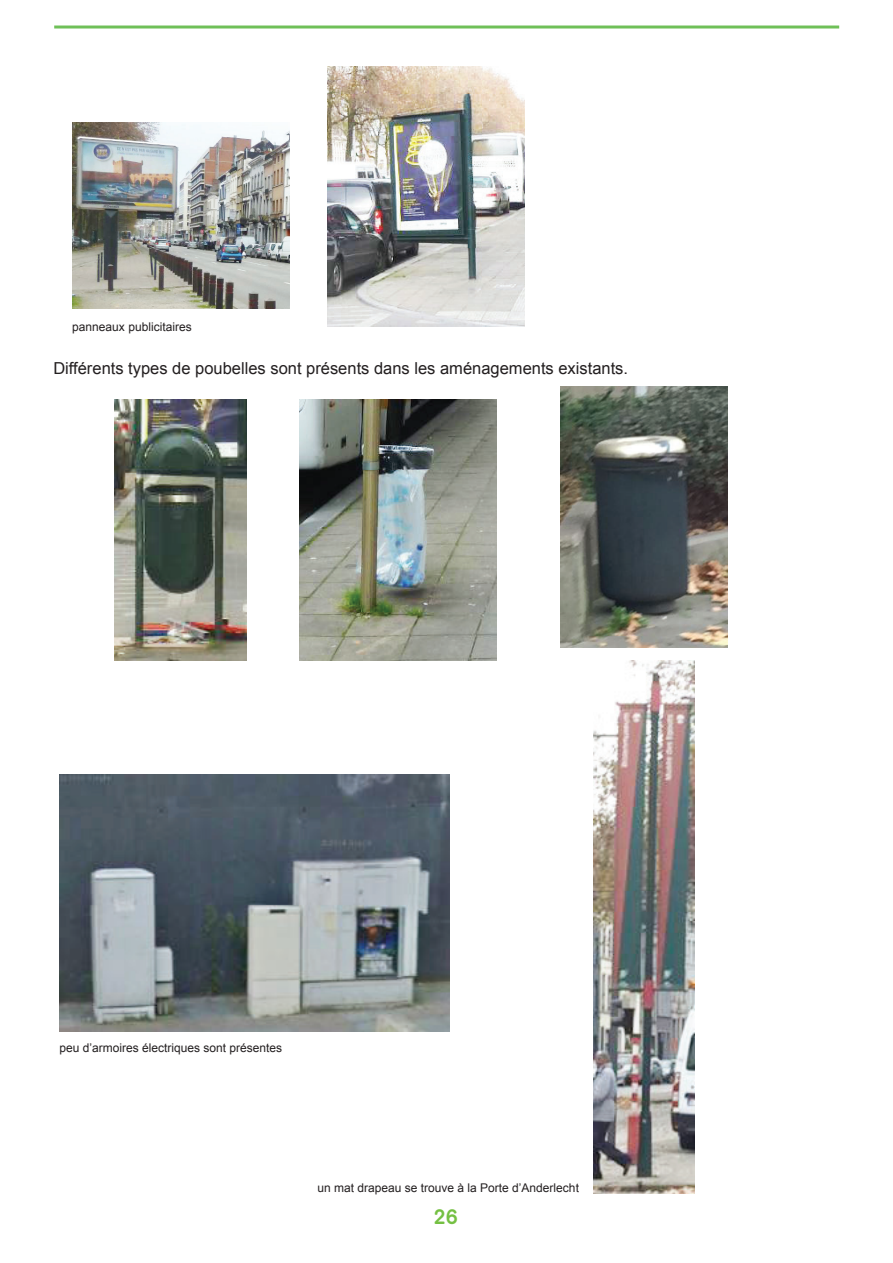
<style>
.page{position:relative;width:893px;height:1263px;background:#fff}
.page>*{position:absolute;margin:0;border:0;box-sizing:border-box;transform-origin:0 0}
.t1{font:700 21px "Merkury";color:#75c043}
.t2{font:16.5px "Arial";color:#231f20}
.t3{font:12px "Arial";color:#231f20}
</style>
<div class="page">
<hr style="left:54px;top:26px;width:785px;height:3px;background:#6fc058">
<img style="left:72px;top:122px;width:217px;height:187px">
<img style="left:327px;top:66px;width:197px;height:261px">
<img style="left:115px;top:400px;width:132px;height:261px">
<img style="left:594px;top:661px;width:101px;height:532px">
<img style="left:299px;top:400px;width:197px;height:261px">
<img style="left:560px;top:387px;width:168px;height:261px">
<img style="left:59px;top:774px;width:390px;height:257px">
<p class="t3" style="left:72px;top:319px;width:121px">panneaux publicitaires</p>
<h2 class="t2" style="left:53px;top:358px;width:576px">Différents types de poubelles sont présents dans les aménagements existants.</h2>
<p class="t3" style="left:60px;top:1039px;width:224px">peu d’armoires électriques sont présentes</p>
<p class="t3" style="left:317px;top:1180px;width:263px">un mat drapeau se trouve à la Porte d’Anderlecht</p>
<h1 class="t1" style="left:434px;top:1201px;width:26px">26</h1>
</div>
